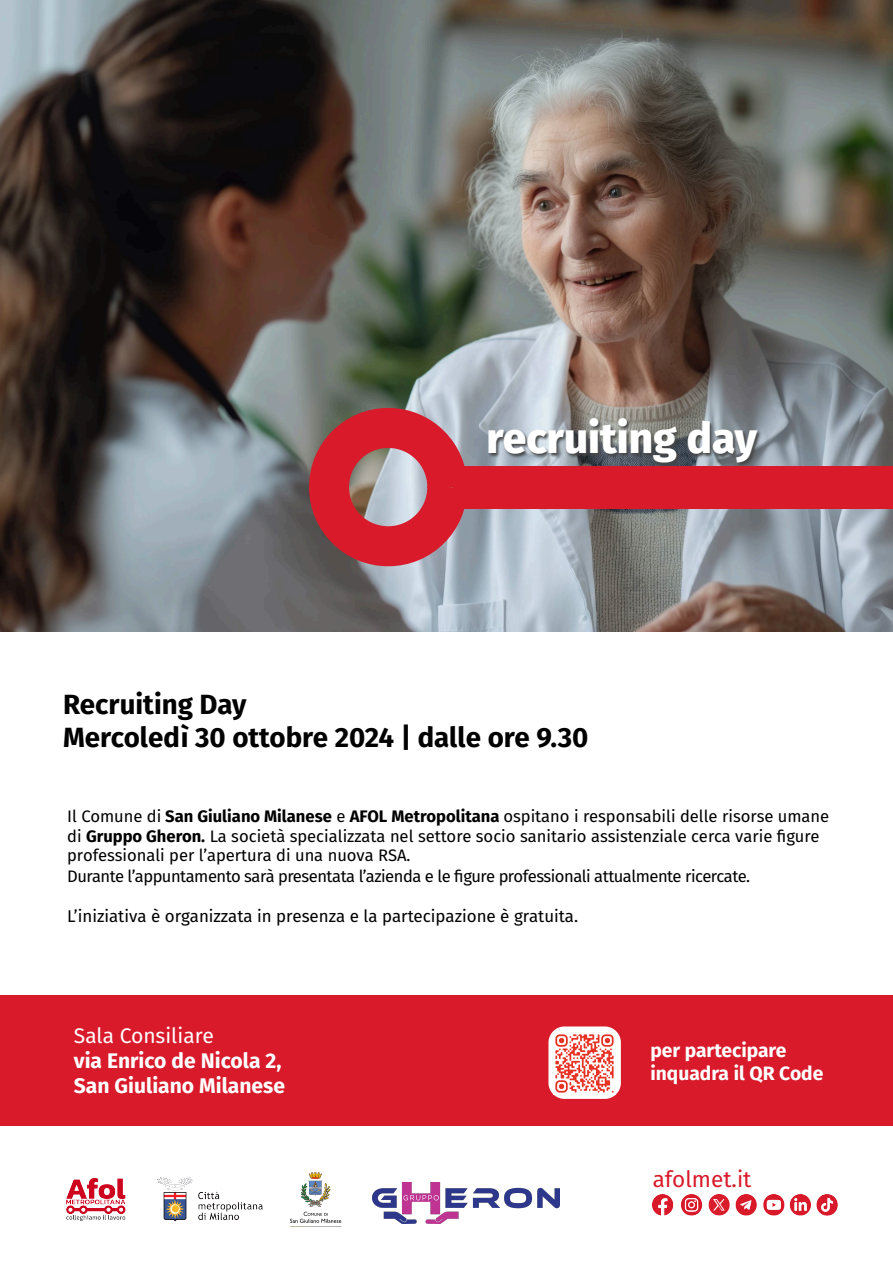
<style>
.page{position:relative;width:893px;height:1263px;background:#fff}
.page>*{position:absolute;margin:0;border:0;box-sizing:border-box;transform-origin:0 0}
.t1{font:800 42.6px "Fira Sans";color:#fff}
.t2{font:700 27.75px/33.3px "Fira Sans";color:#000}
.t3{font:22.5px "Fira Sans";color:#d91a2a}
.t4{font:700 21.15px/25.3px "Fira Sans";color:#fff}
.t5{font:21.15px "Fira Sans";color:#fff}
.t6{font:700 19.35px/23.1px "Fira Sans";color:#fff}
.t7{font:16.95px "Fira Sans";color:#000}
.t8{font:16.65px/19.8px "Fira Sans";color:#000}
.s1{font-weight:700}
</style>
<div class="page">
<div style="left:0;top:995px;width:893px;height:130px;background:#d91a2a"></div>
<img style="left:0;top:0;width:893px;height:631px">
<img style="left:437px;top:390px;width:375px;height:76px">
<img style="left:66px;top:1177px;width:98px;height:44px">
<img style="left:653px;top:1194px;width:184px;height:22px">
<svg style="left:548px;top:1026px;width:73px;height:73px"></svg>
<div style="left:309px;top:408px;width:158px;height:158px;border:40px solid #d91a2a;border-radius:50%"></div>
<img style="left:554px;top:1033px;width:62px;height:62px">
<div style="left:453px;top:466px;width:440px;height:42px;background:#d91a2a"></div>
<img style="left:158px;top:1178px;width:105px;height:43px">
<img style="left:290px;top:1172px;width:52px;height:55px">
<img style="left:372px;top:1182px;width:188px;height:41px">
<h1 class="t1" style="left:486px;top:401px;width:272px">recruiting day</h1>
<h2 class="t2" style="left:63px;top:685px;width:527px">Recruiting Day<br>Mercoledì 30 ottobre 2024 | dalle ore 9.30</h2>
<p class="t8" style="left:67px;top:806px;width:764px">Il Comune di <span class="s1">San Giuliano Milanese</span> e <span class="s1">AFOL Metropolitana</span> ospitano i responsabili delle risorse umane di <span class="s1">Gruppo Gheron.</span> La società specializzata nel settore socio sanitario assistenziale cerca varie figure professionali per l’apertura di una nuova RSA.<br>Durante l’appuntamento sarà presentata l’azienda e le figure professionali attualmente ricercate.</p>
<p class="t7" style="left:67px;top:903px;width:512px">L’iniziativa è organizzata in presenza e la partecipazione è gratuita.</p>
<p class="t5" style="left:74px;top:1019px;width:142px">Sala Consiliare</p>
<p class="t4" style="left:74px;top:1046px;width:213px">via Enrico de Nicola 2,<br>San Giuliano Milanese</p>
<p class="t6" style="left:650px;top:1037px;width:174px">per partecipare inquadra il QR Code</p>
<h3 class="t3" style="left:653px;top:1162px;width:100px">afolmet.it</h3>
</div>
